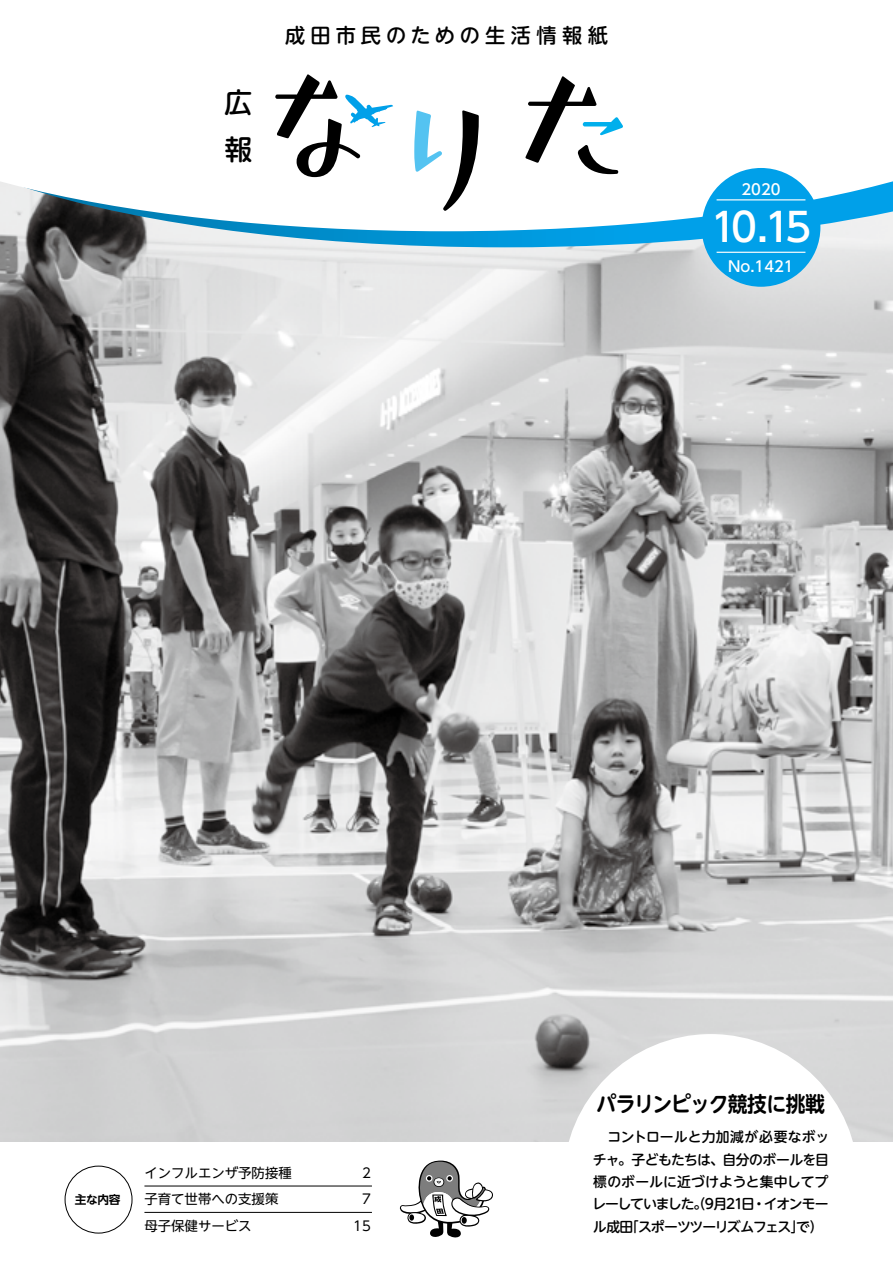
<style>
.page{position:relative;width:893px;height:1263px;background:#fff}
.page>*{position:absolute;margin:0;border:0;box-sizing:border-box;transform-origin:0 0}
.t1{font:500 39.3px "UD Shin Go Pro";color:#fff}
.t2{font:500 27.9px/47px "UD Shin M Go Pr 6";color:#000}
.t3{font:700 21.3px "UD Shin M Go Pr 6 De";letter-spacing:-.035em;color:#000;scale:.93 1}
.t4{font:500 20.25px "UD Shin M Go Pr 6";letter-spacing:.25em;color:#000}
.t5{font:500 14.85px "UD Shin Go Pro";color:#fff}
.t6{font:500 13.8px/22.4px "UD Shin M Go Pr 6";letter-spacing:-.01em;color:#000;text-align:right}
.t7{font:500 13.8px/22.4px "UD Shin M Go Pr 6";letter-spacing:-.075em;color:#000}
.t8{font:500 13.8px "UD Shin M Go Pr 6";letter-spacing:-.045em;color:#000}
.t9{font:13.35px "UD Shin Go NT Pro";color:#000}
.t10{font:700 11.7px "UD Shin Go NT Pro De";color:#000}
</style>
<div class="page">
<img style="left:0;top:247px;width:893px;height:894px">
<svg style="left:0;top:231px;width:893px;height:16px"></svg>
<svg style="left:0;top:168px;width:893px;height:63px"></svg>
<div style="left:702px;top:168px;width:118px;height:119px;background:#00a0e9;border-radius:50%"></div>
<hr style="left:717px;top:199px;width:88px;height:1px;background:#fff">
<hr style="left:717px;top:252px;width:88px;height:1px;background:#fff">
<div style="left:65px;top:1166px;width:67px;height:67px;border:1px solid #000;border-radius:50%"></div>
<svg style="left:563px;top:1034px;width:295px;height:108px"></svg>
<svg style="left:525px;top:76px;width:98px;height:98px"></svg>
<svg style="left:414px;top:110px;width:65px;height:101px"></svg>
<svg style="left:275px;top:74px;width:118px;height:103px"></svg>
<hr style="left:144px;top:1186px;width:228px;height:1px;background:#000">
<hr style="left:144px;top:1212px;width:228px;height:1px;background:#000">
<svg style="left:400px;top:1160px;width:93px;height:78px"></svg>
<h2 class="t2" style="left:224px;top:77px;width:29px">広報</h2>
<h3 class="t4" style="left:285px;top:19px;width:324px">成田市民のための生活情報紙</h3>
<p class="t5" style="left:741px;top:177px;width:41px">2020</p>
<h1 class="t1" style="left:711px;top:195px;width:102px">10.15</h1>
<p class="t5" style="left:728px;top:254px;width:67px">No.1421</p>
<p class="t10" style="left:75px;top:1190px;width:47px">主な内容</p>
<p class="t9" style="left:144px;top:1161px;width:149px">インフルエンザ予防接種</p>
<p class="t9" style="left:144px;top:1188px;width:135px">子育て世帯への支援策</p>
<p class="t9" style="left:144px;top:1215px;width:109px">母子保健サービス</p>
<p class="t9" style="left:362px;top:1161px;width:10px">2</p>
<p class="t9" style="left:362px;top:1188px;width:10px">7</p>
<p class="t9" style="left:353px;top:1215px;width:19px">15</p>
<h3 class="t3" style="left:597px;top:1085px;width:247px">パラリンピック競技に挑戦</h3>
<p class="t6" style="left:593px;top:1125px;width:238px">　コントロールと力加減が必要なボッチャ。子どもたちは、自分のボールを目標のボールに近づけようと集中してプイオンモー</p>
<p class="t8" style="left:692px;top:1192px;width:17px">。（</p>
<p class="t7" style="left:625px;top:1192px;width:200px;text-indent:-33px">レーしていました<br>「スポーツツーリズムフェスで」 (</p>
<p class="t8" style="left:705px;top:1192px;width:40px">9月21</p>
<p class="t8" style="left:741px;top:1192px;width:15px">日</p>
<p class="t8" style="left:752px;top:1192px;width:15px">・</p>
<p class="t8" style="left:593px;top:1215px;width:42px">ル成田</p>
</div>
